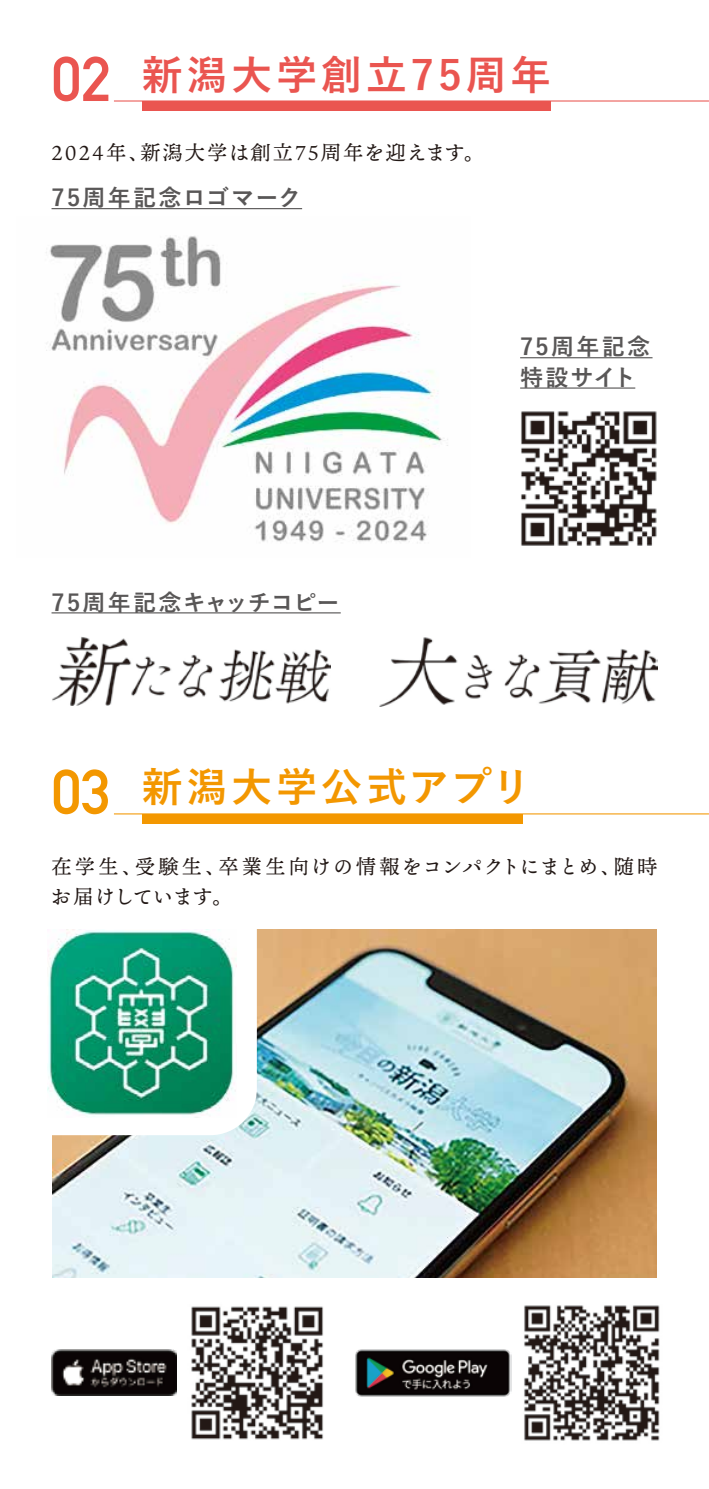
<style>
.page{position:relative;width:709px;height:1489px;background:#fff}
.page>*{position:absolute;margin:0;border:0;box-sizing:border-box;transform-origin:0 0}
.t1{font:700 40.75px "Yu Go";letter-spacing:.1em;color:#ea5550}
.t2{font:700 40.75px "Yu Go";letter-spacing:.1em;color:#f39700}
.t3{font:700 23px/30.2px "Yu Go";letter-spacing:.1em;color:#595757}
.t4{font:700 23px "Yu Go";letter-spacing:.025em;color:#595757}
.t5{font:20.25px/30.2px "Ten Mincho Text";letter-spacing:.09em;color:#221815}
.s1{font-family:"DIN Alternate";font-size:62px}
</style>
<div class="page">
<hr style="left:52px;top:208px;width:250px;height:1px;background:#595757">
<hr style="left:52px;top:612px;width:289px;height:1px;background:#595757">
<hr style="left:114px;top:100px;width:595px;height:1px;background:#ea5550">
<div style="left:142px;top:101px;width:408px;height:10px;background:#ea5550"></div>
<hr style="left:114px;top:813px;width:595px;height:1px;background:#f39700">
<div style="left:142px;top:813px;width:380px;height:10px;background:#f39700"></div>
<img style="left:46px;top:236px;width:402px;height:307px">
<hr style="left:520px;top:357px;width:132px;height:1px;background:#595757">
<hr style="left:520px;top:387px;width:115px;height:1px;background:#595757">
<img style="left:521px;top:411px;width:136px;height:135px">
<img style="left:511px;top:1305px;width:149px;height:136px">
<img style="left:52px;top:637px;width:278px;height:68px">
<img style="left:379px;top:637px;width:278px;height:69px">
<img style="left:52px;top:929px;width:604px;height:348px">
<svg style="left:47px;top:929px;width:210px;height:206px"></svg>
<img style="left:48px;top:929px;width:188px;height:188px">
<img style="left:176px;top:1306px;width:148px;height:134px">
<img style="left:51px;top:1349px;width:125px;height:46px">
<img style="left:355px;top:1349px;width:156px;height:47px">
<h1 class="t1" style="left:51px;top:52px;width:501px"><span class="s1">02</span> 新潟大学創立75周年</h1>
<p class="t5" style="left:52px;top:138px;width:434px">2024年、新潟大学は創立75周年を迎えます。</p>
<p class="t3" style="left:52px;top:183px;width:251px">75周年記念ロゴマーク</p>
<p class="t4" style="left:52px;top:589px;width:289px">75周年記念キャッチコピー</p>
<p class="t3" style="left:520px;top:332px;width:132px">75周年記念特設サイト</p>
<h1 class="t2" style="left:51px;top:764px;width:481px"><span class="s1">03</span> 新潟大学公式アプリ</h1>
<p class="t5" style="left:51px;top:852px;width:608px">在学生、受験生、卒業生向けの情報をコンパクトにまとめ、随時お届けしています。</p>
</div>
